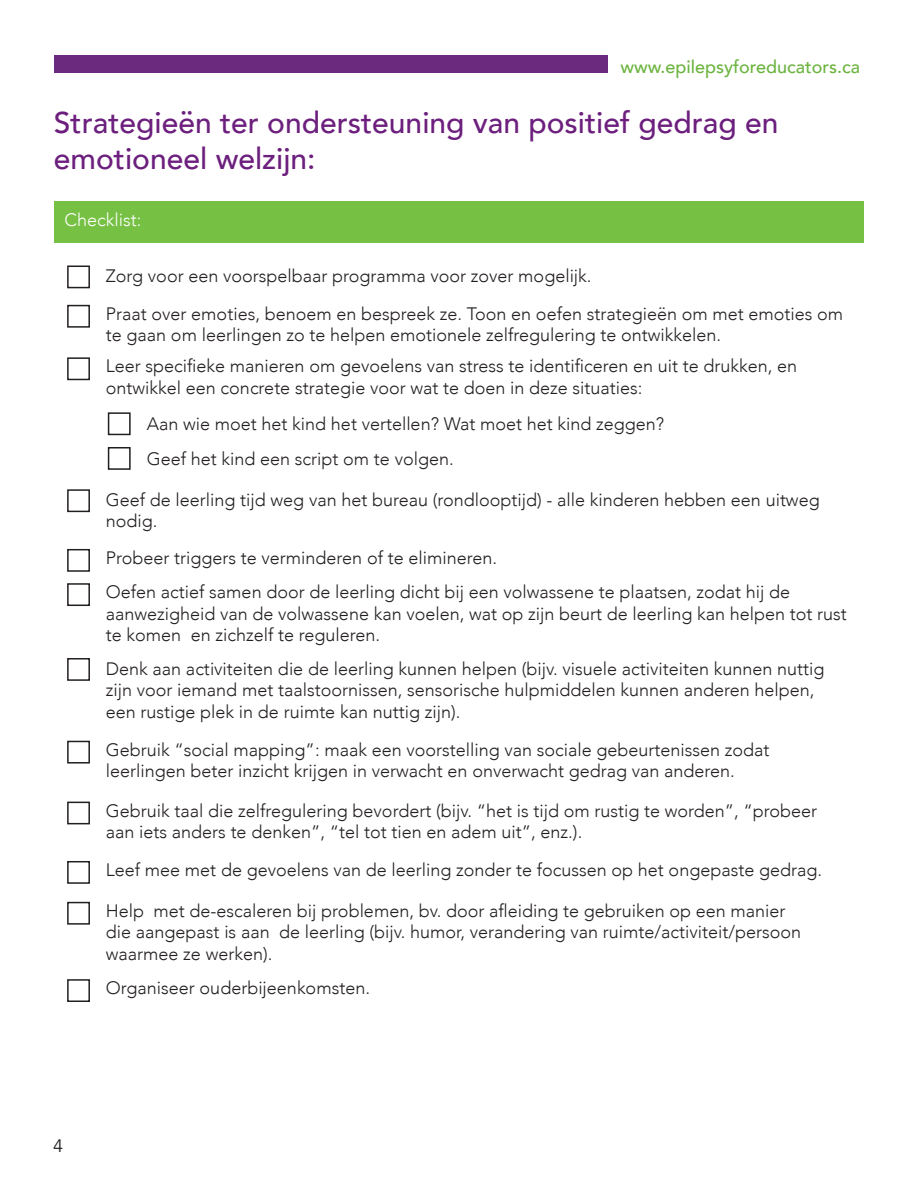
<style>
.page{position:relative;width:918px;height:1188px;background:#fff}
.page>*{position:absolute;margin:0;border:0;box-sizing:border-box;transform-origin:0 0}
.t1{font:500 30px/36px "Avenir";color:#6c1f7d}
.t2{font:300 18px/21.6px "Avenir";color:#231f20}
.t3{font:500 18px "Avenir";color:#6cb43f}
.t4{font:300 18px "Avenir";color:#fff}
.t5{font:18px "Avenir";color:#231f20}
</style>
<div class="page">
<div style="left:54px;top:55px;width:554px;height:18px;background:#6c2a7e"></div>
<div style="left:54px;top:201px;width:810px;height:41px;background:#76c043"></div>
<div style="left:67px;top:266px;width:23px;height:22px;border:2px solid #231f20"></div>
<div style="left:67px;top:305px;width:23px;height:23px;border:2px solid #231f20"></div>
<div style="left:67px;top:357px;width:23px;height:23px;border:2px solid #231f20"></div>
<div style="left:67px;top:489px;width:23px;height:23px;border:2px solid #231f20"></div>
<div style="left:108px;top:412px;width:23px;height:23px;border:2px solid #231f20"></div>
<div style="left:108px;top:447px;width:23px;height:23px;border:2px solid #231f20"></div>
<div style="left:67px;top:549px;width:23px;height:23px;border:2px solid #231f20"></div>
<div style="left:67px;top:583px;width:23px;height:23px;border:2px solid #231f20"></div>
<div style="left:67px;top:658px;width:23px;height:23px;border:2px solid #231f20"></div>
<div style="left:67px;top:741px;width:23px;height:23px;border:2px solid #231f20"></div>
<div style="left:67px;top:802px;width:23px;height:22px;border:2px solid #231f20"></div>
<div style="left:67px;top:902px;width:23px;height:23px;border:2px solid #231f20"></div>
<div style="left:67px;top:861px;width:23px;height:23px;border:2px solid #231f20"></div>
<div style="left:67px;top:979px;width:23px;height:23px;border:2px solid #231f20"></div>
<p class="t3" style="left:621px;top:51px;width:241px">www.epilepsyforeducators.ca</p>
<p class="t1" style="left:54px;top:103px;width:726px">Strategieën ter ondersteuning van positief gedrag en emotioneel welzijn:</p>
<p class="t4" style="left:65px;top:209px;width:79px">Checklist:</p>
<p class="t2" style="left:106px;top:265px;width:487px">Zorg voor een voorspelbaar programma voor zover mogelijk.</p>
<p class="t2" style="left:106px;top:303px;width:739px">Praat over emoties, benoem en bespreek ze. Toon en oefen strategieën om met emoties om te gaan om leerlingen zo te helpen emotionele zelfregulering te ontwikkelen.</p>
<p class="t2" style="left:106px;top:355px;width:693px">Leer specifieke manieren om gevoelens van stress te identificeren en uit te drukken, en ontwikkel een concrete strategie voor wat te doen in deze situaties:</p>
<p class="t2" style="left:147px;top:413px;width:519px">Aan wie moet het kind het vertellen? Wat moet het kind zeggen?</p>
<p class="t2" style="left:147px;top:448px;width:308px">Geef het kind een script om te volgen.</p>
<p class="t2" style="left:106px;top:489px;width:715px">Geef de leerling tijd weg van het bureau (rondlooptijd) - alle kinderen hebben een uitweg nodig.</p>
<p class="t2" style="left:106px;top:547px;width:393px">Probeer triggers te verminderen of te elimineren.</p>
<p class="t2" style="left:106px;top:581px;width:742px">Oefen actief samen door de leerling dicht bij een volwassene te plaatsen, zodat hij de aanwezigheid van de volwassene kan voelen, wat op zijn beurt de leerling kan helpen tot rust te komen en zichzelf te reguleren.</p>
<p class="t2" style="left:106px;top:658px;width:720px">Denk aan activiteiten die de leerling kunnen helpen (bijv. visuele activiteiten kunnen nuttig zijn voor iemand met taalstoornissen, sensorische hulpmiddelen kunnen anderen helpen, een rustige plek in de ruimte kan nuttig zijn).</p>
<p class="t2" style="left:106px;top:739px;width:665px">Gebruik “social mapping”: maak een voorstelling van sociale gebeurtenissen zodat leerlingen beter inzicht krijgen in verwacht en onverwacht gedrag van anderen.</p>
<p class="t2" style="left:106px;top:800px;width:713px">Gebruik taal die zelfregulering bevordert (bijv. “het is tijd om rustig te worden”, “probeer aan iets anders te denken”, “tel tot tien en adem uit”, enz.).</p>
<p class="t2" style="left:106px;top:859px;width:718px">Leef mee met de gevoelens van de leerling zonder te focussen op het ongepaste gedrag.</p>
<p class="t2" style="left:106px;top:900px;width:697px">Help met de-escaleren bij problemen, bv. door afleiding te gebruiken op een manier die aangepast is aan de leerling (bijv. humor, verandering van ruimte/activiteit/persoon waarmee ze werken).</p>
<p class="t2" style="left:106px;top:977px;width:266px">Organiseer ouderbijeenkomsten.</p>
<p class="t5" style="left:53px;top:1135px;width:12px">4</p>
</div>
